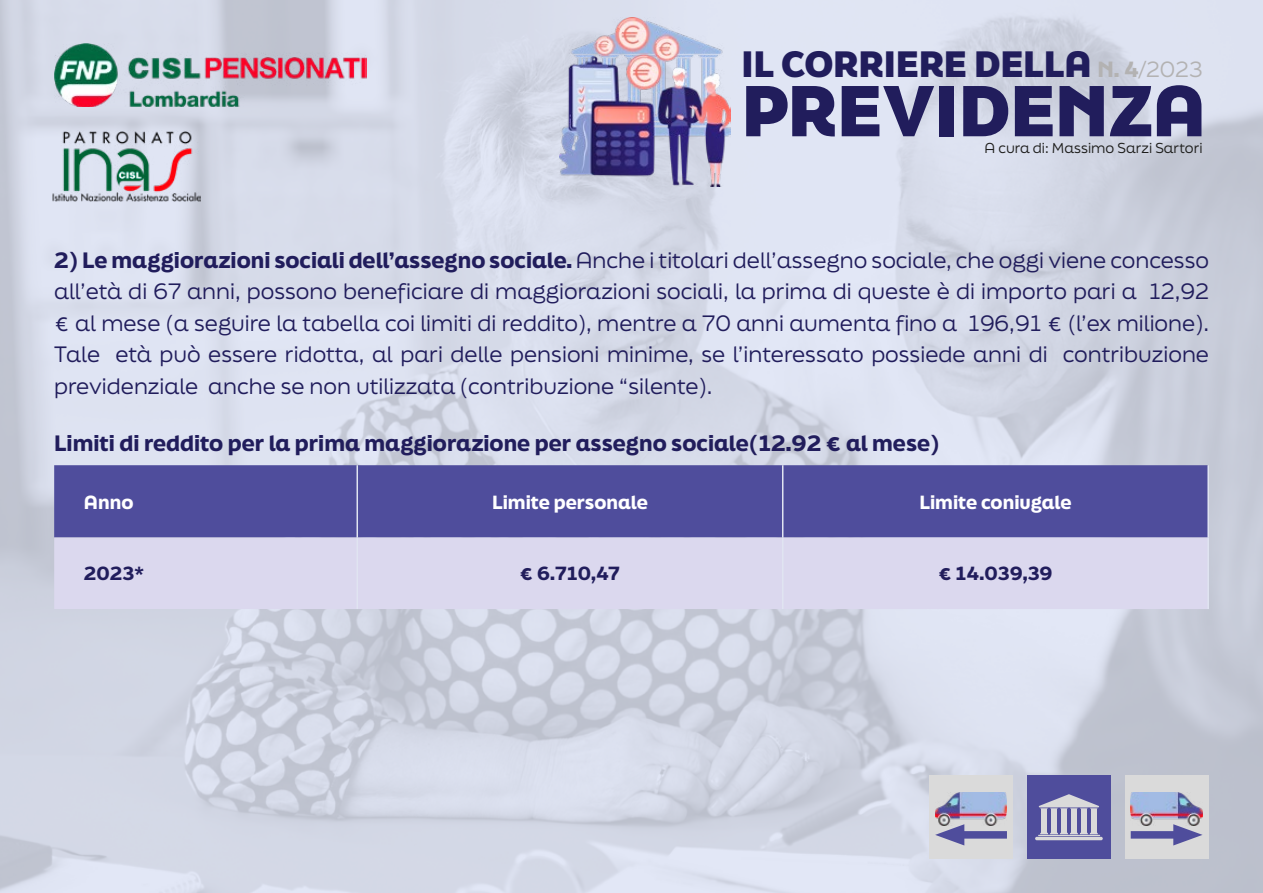
<style>
.page{position:relative;width:1263px;height:893px;background:#fff}
.page>*{position:absolute;margin:0;border:0;box-sizing:border-box;transform-origin:0 0}
.t1{font:800 67.95px "Final Six";color:#211d5c}
.t2{font:800 34.65px "Final Six";color:#211d5c}
.punti_numerati{font:21px/31.5px "Final Six";color:#211d5c;text-align:justify}
.punti_numerati-2{font:900 21px "Final Six";color:#211d5c}
.t3{font:20.85px "Final Six";color:#b3b2b2}
.t4{font:900 18px "Final Six";color:#fff}
.t5{font:900 18px "Final Six";color:#211d5c}
.t6{font:13.65px "Final Six";color:#1d1d1b}
.s1{font-weight:900}
</style>
<div class="page">
<img style="left:0;top:0;width:1263px;height:893px">
<img style="left:54px;top:44px;width:312px;height:63px">
<img style="left:52px;top:131px;width:148px;height:70px">
<img style="left:560px;top:18px;width:170px;height:169px">
<div style="left:1027px;top:775px;width:83px;height:84px;background:#4f4d9c"></div>
<svg style="left:1038px;top:794px;width:61px;height:40px"></svg>
<hr style="left:1038px;top:835px;width:62px;height:1px;background:#dadada">
<hr style="left:1035px;top:837px;width:68px;height:3px;background:#dadada;border-radius:2px">
<div style="left:1125px;top:775px;width:83px;height:84px;background:#dadada"></div>
<img style="left:1131px;top:793px;width:71px;height:33px">
<div style="left:1131px;top:831px;width:54px;height:8px;background:#4f4d9c"></div>
<svg style="left:1173px;top:824px;width:29px;height:21px"></svg>
<div style="left:930px;top:775px;width:83px;height:84px;background:#dadada"></div>
<img style="left:935px;top:793px;width:72px;height:33px">
<div style="left:952px;top:831px;width:55px;height:8px;background:#4f4d9c"></div>
<svg style="left:935px;top:824px;width:29px;height:21px"></svg>
<div style="left:54px;top:465px;width:1153px;height:72px;background:#4f4d9c"></div>
<div style="left:54px;top:537px;width:1153px;height:72px;background:#dbd8ee"></div>
<hr style="left:356px;top:537px;width:2px;height:72px;background:#e0e4f1">
<hr style="left:782px;top:537px;width:1px;height:72px;background:#e0e4f1">
<hr style="left:1207px;top:537px;width:2px;height:72px;background:#e0e4f1">
<hr style="left:356px;top:465px;width:2px;height:72px;background:#e0e4f1">
<hr style="left:782px;top:465px;width:1px;height:72px;background:#e0e4f1">
<hr style="left:1207px;top:465px;width:2px;height:72px;background:#e0e4f1">
<h2 class="t2" style="left:741px;top:39px;width:352px">IL CORRIERE DELLA</h2>
<h1 class="t1" style="left:741px;top:61px;width:466px">PREVIDENZA</h1>
<p class="t6" style="left:984px;top:137px;width:220px">A cura di: Massimo Sarzi Sartori</p>
<p class="t3" style="left:1097px;top:54px;width:107px"><span class="s1">N. 4</span>/2023</p>
<p class="punti_numerati" style="left:54px;top:244px;width:1156px"><span class="s1">2) Le maggiorazioni sociali dell’assegno sociale.</span> Anche i titolari dell’assegno sociale, che oggi viene concesso all’età di 67 anni, possono beneficiare di maggiorazioni sociali, la prima di queste è di importo pari a 12,92 € al mese (a seguire la tabella coi limiti di reddito), mentre a 70 anni aumenta fino a 196,91 € (l’ex milione).<br>Tale età può essere ridotta, al pari delle pensioni minime, se l’interessato possiede anni di contribuzione previdenziale anche se non utilizzata (contribuzione “silente).</p>
<p class="punti_numerati-2" style="left:54px;top:427px;width:887px">Limiti di reddito per la prima maggiorazione per assegno sociale(12.92 € al mese)</p>
<p class="t4" style="left:84px;top:489px;width:51px">Anno</p>
<p class="t4" style="left:492px;top:489px;width:157px">Limite personale</p>
<p class="t4" style="left:919px;top:489px;width:154px">Limite coniugale</p>
<p class="t5" style="left:84px;top:560px;width:61px">2023*</p>
<p class="t5" style="left:520px;top:560px;width:102px">€ 6.710,47</p>
<p class="t5" style="left:938px;top:560px;width:116px">€ 14.039,39</p>
</div>
